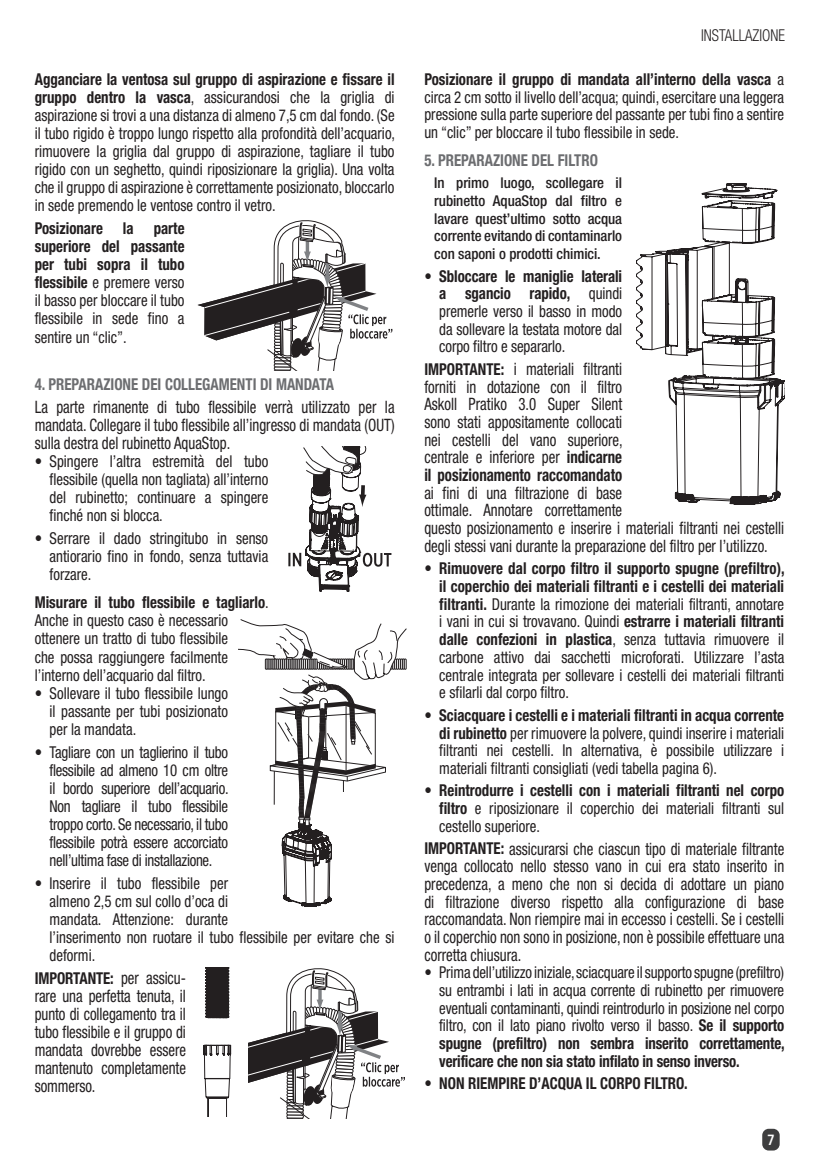
<style>
.page{position:relative;width:819px;height:1166px;background:#fff}
.page>*{position:absolute;margin:0;border:0;box-sizing:border-box;transform-origin:0 0}
.t1{font:condensed 17.15px/17.7px "Helvetica Neue LT Std";color:#231f20;text-align:justify;scale:.87 1}
.t2{font:condensed 16.45px/18px "Helvetica Neue LT Std";color:#231f20;text-align:justify;scale:.91 1}
.t3{font:700 condensed 16.45px "Helvetica Neue LT Std";color:#6c6d70;scale:.91 1}
.t4{font:700 condensed 16.45px "Helvetica Neue LT Std";color:#231f20;scale:.91 1}
.t5{font:300 condensed 16.45px "Helvetica Neue LT Std";color:#231f20;scale:.91 1}
.t6{font:500 condensed 14.88px/17.7px "Helvetica Neue LT Std";letter-spacing:-.005em;color:#231f20;text-align:justify}
.t7{font:600 condensed 14px "ITC Avant Garde Std";color:#fff}
.s1{font-weight:700}
.s2{font-weight:400;font-size:17.15px}
.s3{font-weight:700;font-size:16.45px}
</style>
<div class="page">
<div style="left:762px;top:1129px;width:17px;height:21px;background:#3e3e3f;border-radius:7px"></div>
<svg style="left:197px;top:220px;width:195px;height:151px"></svg>
<svg style="left:288px;top:447px;width:103px;height:144px"></svg>
<svg style="left:238px;top:619px;width:169px;height:288px"></svg>
<svg style="left:203px;top:967px;width:202px;height:152px"></svg>
<svg style="left:636px;top:183px;width:148px;height:322px"></svg>
<p class="t2" style="left:35px;top:70px;width:397px"><span class="s1">Agganciare la ventosa sul gruppo di aspirazione e fissare il gruppo dentro la vasca</span>, assicurandosi che la griglia di aspirazione si trovi a una distanza di almeno 7,5 cm dal fondo. (Se il tubo rigido è troppo lungo rispetto alla profondità dell’acquario, rimuovere la griglia dal gruppo di aspirazione, tagliare il tubo rigido con un seghetto, quindi riposizionare la griglia). Una volta che il gruppo di aspirazione è correttamente posizionato, bloccarlo in sede premendo le ventose contro il vetro.</p>
<p class="t2" style="left:35px;top:219px;width:166px"><span class="s1">Posizionare la parte superiore del passante per tubi sopra il tubo flessibile</span> e premere verso il basso per bloccare il tubo flessibile in sede fino a sentire un “clic”.</p>
<p class="t3" style="left:35px;top:374px;width:330px">4. PREPARAZIONE DEI COLLEGAMENTI DI MANDATA</p>
<p class="t1" style="left:35px;top:398px;width:415px">La parte rimanente di tubo flessibile verrà utilizzato per la mandata. Collegare il tubo flessibile all’ingresso di mandata (OUT) sulla destra del rubinetto AquaStop.</p>
<p class="t2" style="left:50px;top:452px;width:242px;text-indent:-15px">• Spingere l’altra estremità del tubo flessibile (quella non tagliata) all’interno del rubinetto; continuare a spingere finché non si blocca.</p>
<p class="t2" style="left:50px;top:529px;width:242px;text-indent:-15px">• Serrare il dado stringitubo in senso antiorario fino in fondo, senza tuttavia forzare.</p>
<p class="t2" style="left:35px;top:593px;width:259px;text-align:left"><span class="s1">Misurare il tubo flessibile e tagliarlo</span>.<br>Anche in questo caso è necessario ottenere un tratto di tubo flessibile<br>che possa raggiungere facilmente l’interno dell’acquario dal filtro.</p>
<p class="t2" style="left:50px;top:684px;width:197px;text-indent:-15px">• Sollevare il tubo flessibile lungo il passante per tubi posizionato per la mandata.</p>
<p class="t2" style="left:50px;top:743px;width:198px;text-indent:-15px">• Tagliare con un taglierino il tubo flessibile ad almeno 10 cm oltre il bordo superiore dell’acquario.<br>Non tagliare il tubo flessibile troppo corto. Se necessario, il tubo flessibile potrà essere accorciato nell’ultima fase di installazione.</p>
<p class="t2" style="left:50px;top:874px;width:380px;text-align:left;text-indent:-15px">• Inserire il tubo flessibile per<br>almeno 2,5 cm sul collo d’oca di<br>mandata. Attenzione: durante<br>l’inserimento non ruotare il tubo flessibile per evitare che si deformi.</p>
<p class="t4" style="left:35px;top:968px;width:168px">IMPORTANTE: <span class="s2">per assicu-</span></p>
<p class="t1" style="left:35px;top:986px;width:175px">rare una perfetta tenuta, il punto di collegamento tra il tubo flessibile e il gruppo di mandata dovrebbe essere mantenuto completamente sommerso.</p>
<p class="t5" style="left:701px;top:26px;width:93px">INSTALLAZIONE</p>
<p class="t2" style="left:424px;top:70px;width:397px"><span class="s1">Posizionare il gruppo di mandata all’interno della vasca</span> a circa 2 cm sotto il livello dell’acqua; quindi, esercitare una leggera pressione sulla parte superiore del passante per tubi fino a sentire un “clic” per bloccare il tubo flessibile in sede.</p>
<p class="t3" style="left:424px;top:150px;width:192px">5. PREPARAZIONE DEL FILTRO</p>
<p class="t6" style="left:434px;top:174px;width:189px">In primo luogo, scollegare il rubinetto AquaStop dal filtro e lavare quest’ultimo sotto acqua corrente evitando di contaminarlo con saponi o prodotti chimici.</p>
<p class="t2" style="left:439px;top:267px;width:202px;text-indent:-15px"><span class="s1">• Sbloccare le maniglie laterali a sgancio rapido,</span> quindi premerle verso il basso in modo da sollevare la testata motore dal corpo filtro e separarlo.</p>
<p class="t1" style="left:424px;top:360px;width:229px"><span class="s3">IMPORTANTE:</span> i materiali filtranti forniti in dotazione con il filtro Askoll Pratiko 3.0 Super Silent sono stati appositamente collocati nei cestelli del vano superiore, centrale e inferiore per <span class="s1">indicarne il posizionamento raccomandato</span></p>
<p class="t1" style="left:424px;top:484px;width:415px;text-align:left">ai fini di una filtrazione di base<br>ottimale. Annotare correttamente<br>questo posizionamento e inserire i materiali filtranti nei cestelli degli stessi vani durante la preparazione del filtro per l’utilizzo.</p>
<p class="t2" style="left:439px;top:560px;width:381px;text-indent:-15px"><span class="s1">• Rimuovere dal corpo filtro il supporto spugne (prefiltro), il coperchio dei materiali filtranti e i cestelli dei materiali filtranti.</span> Durante la rimozione dei materiali filtranti, annotare i vani in cui si trovavano. Quindi <span class="s1">estrarre i materiali filtranti dalle confezioni in plastica</span>, senza tuttavia rimuovere il carbone attivo dai sacchetti microforati. Utilizzare l’asta centrale integrata per sollevare i cestelli dei materiali filtranti e sfilarli dal corpo filtro.</p>
<p class="t2" style="left:439px;top:706px;width:380px;text-indent:-15px"><span class="s1">• Sciacquare i cestelli e i materiali filtranti in acqua corrente di rubinetto</span> per rimuovere la polvere, quindi inserire i materiali filtranti nei cestelli. In alternativa, è possibile utilizzare i materiali filtranti consigliati (vedi tabella pagina 6).</p>
<p class="t2" style="left:439px;top:782px;width:380px;text-indent:-15px"><span class="s1">• Reintrodurre i cestelli con i materiali filtranti nel corpo filtro</span> e riposizionare il coperchio dei materiali filtranti sul cestello superiore.</p>
<p class="t1" style="left:424px;top:839px;width:415px"><span class="s3">IMPORTANTE:</span> assicurarsi che ciascun tipo di materiale filtrante venga collocato nello stesso vano in cui era stato inserito in precedenza, a meno che non si decida di adottare un piano di filtrazione diverso rispetto alla configurazione di base raccomandata. Non riempire mai in eccesso i cestelli. Se i cestelli o il coperchio non sono in posizione, non è possibile effettuare una corretta chiusura.</p>
<p class="t2" style="left:439px;top:963px;width:381px;text-indent:-15px">• Prima dell’utilizzo iniziale, sciacquare il supporto spugne (prefiltro) su entrambi i lati in acqua corrente di rubinetto per rimuovere eventuali contaminanti, quindi reintrodurlo in posizione nel corpo filtro, con il lato piano rivolto verso il basso. <span class="s1">Se il supporto spugne (prefiltro) non sembra inserito correttamente, verificare che non sia stato infilato in senso inverso.</span></p>
<p class="t4" style="left:424px;top:1073px;width:291px">• NON RIEMPIRE D’ACQUA IL CORPO FILTRO.</p>
<p class="t7" style="left:767px;top:1131px;width:9px">7</p>
</div>
